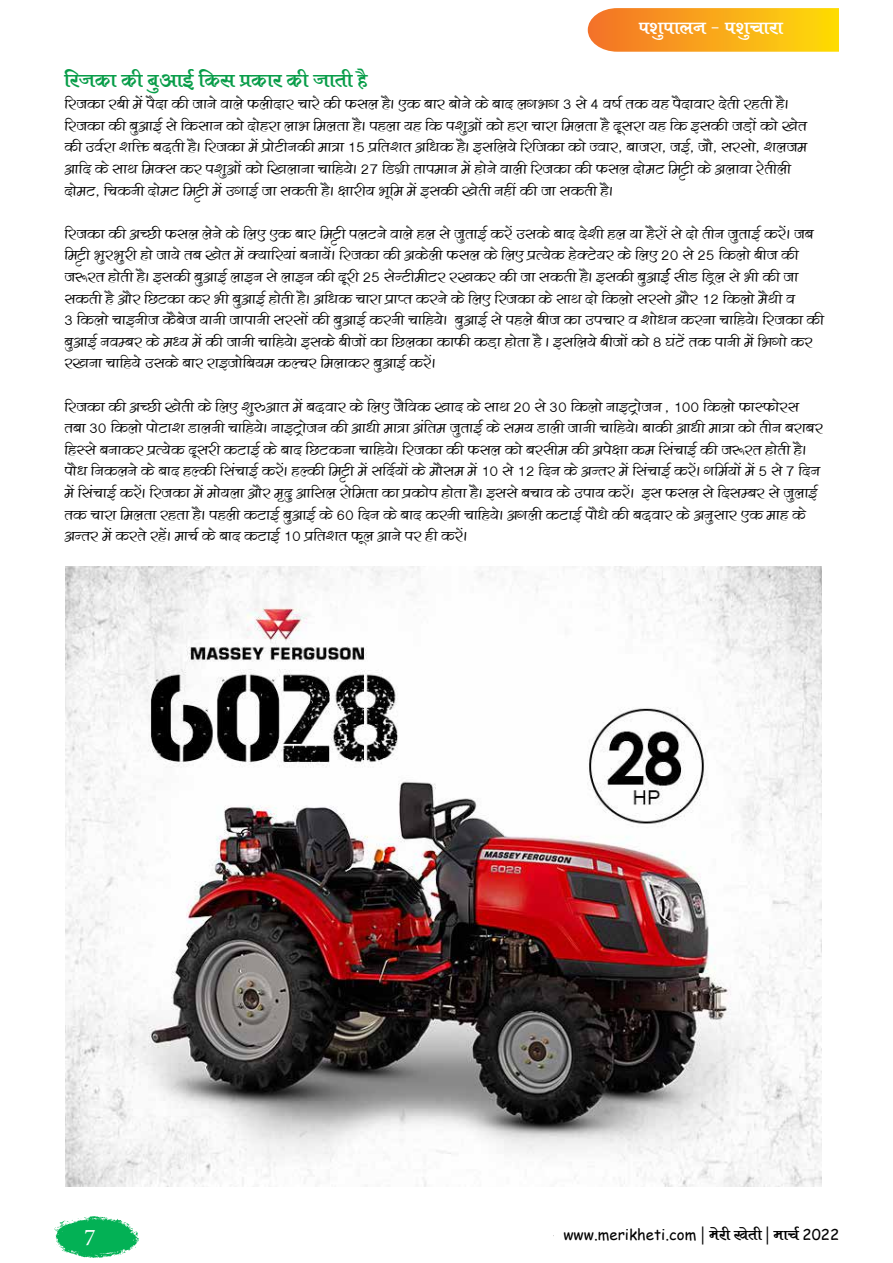
<style>
.page{position:relative;width:893px;height:1263px;background:#fff}
.page>*{position:absolute;margin:0;border:0;box-sizing:border-box;transform-origin:0 0}
.t1{font:24px "Kruti Dev 680";color:#089d49}
.t2{font:24px "Minion Pro";color:#fff}
.t3{font:22.5px "Kruti Dev 680";color:#fff}
.t4{font:18px/21.6px "Kruti Dev 500";color:#000}
.t5{font:18px "Abel";color:#000101}
.t6{font:18px "Minion Pro";color:#000101}
.t7{font:15px "Comic Sans MS";color:#000}
.s1{font-family:"Minion Pro";font-size:18px}
.s2{font-family:"Kruti Dev 680";font-size:18px}
.s3{font-family:"Minion Pro"}
.s4{font-family:"Kruti Dev 540"}
</style>
<div class="page">
<svg style="left:54px;top:1216px;width:85px;height:42px"></svg>
<svg style="left:588px;top:8px;width:251px;height:44px;background:#f9ab20"></svg>
<img style="left:66px;top:566px;width:756px;height:621px">
<p class="t3" style="left:639px;top:16px;width:146px">i’kqikyu &amp; i’kqpkjk</p>
<h1 class="t1" style="left:64px;top:68px;width:317px">fjtdk dh cqvkbZ fdl çdkj dh tkrh gS</h1>
<p class="t4" style="left:64px;top:94px;width:744px">fjtdk jch esa iSnk dh tkus okys Qyhnkj pkjs dh Qly gSA ,d ckj cksus ds ckn yxHkx 3 ls 4 o"kZ rd ;g iSnkokj nsrh jgrh gSA fjtdk dh cqvkbZ ls fdlku dks nksgjk ykHk feyrk gSA igyk ;g fd i'kqvksa dks gjk pkjk feyrk gS nwljk ;g fd bldh tM+ksa dks [ksr dh moZjk 'kfä c&lt;+rh gSA fjtdk esa çksVhudh ek=k 15 çfr'kr vf/kd gSA blfy;s fjftdk dks Tokj] cktjk] tbZ] tkS] ljlks] 'kyte vkfn ds lkFk feDl dj i'kqvksa dks f[kykuk pkfg;sA 27 fMxzh rkieku esa gksus okyh fjtdk dh Qly nkseV feêh ds vykok jsrhyh nkseV] fpduh nkseV feêh esa mxkbZ tk ldrh gSA {kkjh; Hkwfe esa bldh [ksrh ugha dh tk ldrh gSA</p>
<p class="t4" style="left:64px;top:224px;width:761px">fjtdk dh vPNh Qly ysus ds fy, ,d ckj feêh iyVus okys gy ls tqrkbZ djsa mlds ckn ns'kh gy ;k gSjksa ls nks rhu tqrkbZ djsaA tc feêh HkqjHkqjh gks tk;s rc [ksr esa D;kfj;ka cuk;saA fjtdk dh vdsyh Qly ds fy, çR;sd gsDVs;j ds fy, 20 ls 25 fdyks cht dh t:jr gksrh gSA bldh cqvkbZ ykbu ls ykbu dh nwjh 25 lsUVhehVj j[kdj dh tk ldrh gSA bldh cqvkbZ lhM fMªy ls Hkh dh tk ldrh gS vkSj fNVdk dj Hkh cqvkbZ gksrh gSA vf/kd pkjk çkIr djus ds fy, fjtdk ds lkFk nks fdyks ljlks vkSj 12 fdyks eSFkh o<br>3 fdyks pkbuht dScst ;kuh tkikuh ljlksa dh cqvkbZ djuh pkfg;sA cqvkbZ ls igys cht dk mipkj o 'kks/ku djuk pkfg;sA fjtdk dh cqvkbZ uoEcj ds e/; esa dh tkuh pkfg;sA blds chtksa dk fNydk dkQh dM+k gksrk gS A blfy;s chtksa dks 8 ?kaVsa rd ikuh esa fHkxks dj j[kuk pkfg;s mlds ckj jkbtksfc;e dYpj feykdj cqvkbZ djsaA</p>
<p class="t4" style="left:64px;top:397px;width:760px">fjtdk dh vPNh [ksrh ds fy, 'kq#vkr esa c&lt;+okj ds fy, tSfod [kkn ds lkFk 20 ls 30 fdyks ukbVªkstu ] 100 fdyks QkLQksjl rck 30 fdyks iksVk'k Mkyuh pkfg;sA ukbVªkstu dh vk/kh ek=k vafre tqrkbZ ds le; Mkyh tkuh pkfg;sA ckdh vk/kh ek=k dks rhu cjkcj fgLls cukdj çR;sd nwljh dVkbZ ds ckn fNVduk pkfg;sA fjtdk dh Qly dks cjlhe dh vis{kk de flapkbZ dh t:jr gksrh gSA ikS/k fudyus ds ckn gYdh flapkbZ djsaA gYdh feêh esa lfnZ;ksa ds ekSle esa 10 ls 12 fnu ds vUrj esa flapkbZ djsaA xfeZ;ksa esa 5 ls 7 fnu esa flapkbZ djsaA fjtdk esa eks;yk vkSj e`nq vkfly jksferk dk çdksi gksrk gSA blls cpko ds mik; djsaA bl Qly ls fnlEcj ls tqykbZ rd pkjk feyrk jgrk gSA igyh dVkbZ cqvkbZ ds 60 fnu ds ckn djuh pkfg;sA vxyh dVkbZ ikS/ks dh c&lt;+okj ds vuqlkj ,d ekg ds vUrj esa djrs jgsaA ekpZ ds ckn dVkbZ 10 çfr'kr Qwy vkus ij gh djsaA</p>
<p class="t7" style="left:563px;top:1223px;width:277px">www.merikheti.com <span class="s1">|</span> <span class="s2">esjh [ksrh</span> <span class="s1">|</span> <span class="s2">ekpZ</span> 2022</p>
<h1 class="t2" style="left:84px;top:1221px;width:13px">7</h1>
<p class="t5" style="left:554px;top:1226px;width:207px">www.merikheti.com <span class="s3">|</span> <span class="s4">esjh[ksrh</span> <span class="s3">|</span></p>
<p class="t6" style="left:806px;top:1226px;width:36px">2021</p>
</div>
